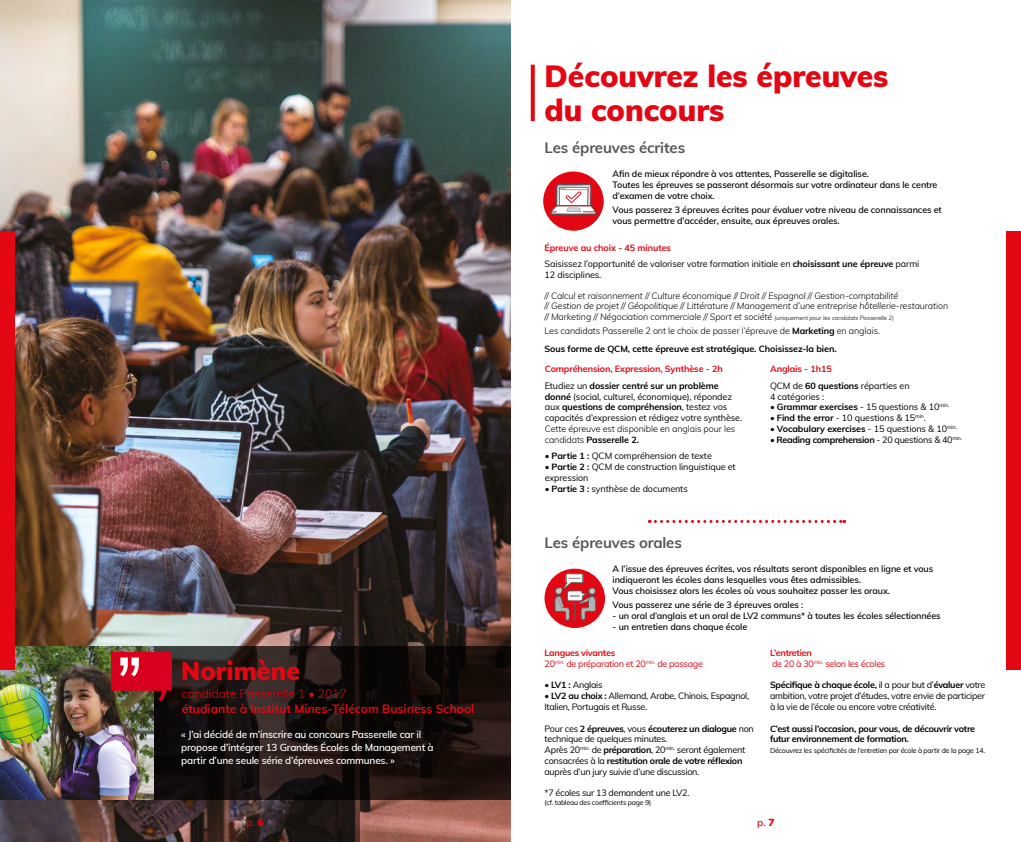
<style>
.page{position:relative;width:1021px;height:842px;background:#fff}
.page>*{position:absolute;margin:0;border:0;box-sizing:border-box;transform-origin:0 0}
.t1{font:900 30px/34px "Muli";color:#e30613}
.t2{font:900 25px "Muli";color:#e30613}
.t3{font:700 15px "Muli";letter-spacing:-.01em;color:#575756}
.t4{font:700 12px "Muli";color:#e30613}
.t5{font:300 12px "Muli";color:#e30613}
.t6{font:600 10px/13px "Muli";letter-spacing:-.02em;color:#fff}
.t7{font:600 10px "Muli";color:#e30613}
.t8{font:9px/10.8px "Muli";letter-spacing:-.01em;color:#000}
.t9{font:600 9px/11px "Muli";letter-spacing:-.01em;color:#000}
.t10{font:9px/10.8px "Muli";letter-spacing:-.03em;color:#000}
.t11{font:italic 300 9px/10.5px "Muli";letter-spacing:-.01em;color:#000}
.t12{font:700 9px/18px "Muli";letter-spacing:-.01em;color:#000}
.t13{font:700 9px/10.8px "Muli";letter-spacing:-.03em;color:#000}
.t14{font:9px/10.8px "Muli";letter-spacing:-.03em;color:#e30613}
.t15{font:700 9px/16.8px "Muli";letter-spacing:-.01em;color:#e30613}
.t16{font:300 9px/10.8px "Muli";letter-spacing:-.01em;color:#000}
.t17{font:7px "Muli";letter-spacing:-.03em;color:#000}
.s1{font-weight:700;color:#e30613}
.s2{font-weight:700}
.s3{font-size:6px}
.s4{font-weight:300}
.s5{font-weight:400;color:#000}
.s6{color:#000}
.s7{font-weight:400}
.s8{font-weight:900}
</style>
<div class="page">
<img style="left:0;top:0;width:510px;height:842px">
<svg style="left:153px;top:646px;width:357px;height:153px;background:#1a1210"></svg>
<svg style="left:531px;top:65px;width:4px;height:56px"></svg>
<img style="left:0;top:646px;width:153px;height:153px">
<img style="left:111px;top:652px;width:60px;height:52px">
<svg style="left:649px;top:520px;width:195px;height:3px"></svg>
<div style="left:543px;top:171px;width:60px;height:60px;background:#e30613;border-radius:50%"></div>
<svg style="left:550px;top:184px;width:53px;height:47px"></svg>
<div style="left:0;top:231px;width:14px;height:438px;background:#e30613"></div>
<div style="left:1006px;top:231px;width:14px;height:438px;background:#e30613"></div>
<div style="left:544px;top:569px;width:61px;height:59px;background:#e30613;border-radius:50%"></div>
<svg style="left:554px;top:573px;width:51px;height:55px"></svg>
<h1 class="t1" style="left:544px;top:58px;width:345px">Découvrez les épreuves du concours</h1>
<h3 class="t3" style="left:544px;top:137px;width:142px">Les épreuves écrites</h3>
<p class="t9" style="left:612px;top:168px;width:326px">Afin de mieux répondre à vos attentes, Passerelle se digitalise.<br>Toutes les épreuves se passeront désormais sur votre ordinateur dans le centre d’examen de votre choix.</p>
<p class="t9" style="left:612px;top:204px;width:331px">Vous passerez 3 épreuves écrites pour évaluer votre niveau de connaissances et vous permettre d’accéder, ensuite, aux épreuves orales.</p>
<p class="t8" style="left:544px;top:239px;width:376px;line-height:16.5px"><span class="s1">Épreuve au choix - 45 minutes<br></span>Saisissez l’opportunité de valoriser votre formation initiale en <span class="s2">choisissant une épreuve</span> parmi</p>
<p class="t8" style="left:544px;top:269px;width:58px">12 disciplines.</p>
<p class="t11" style="left:544px;top:290px;width:405px">// Calcul et raisonnement // Culture économique // Droit // Espagnol // Gestion-comptabilité<br>// Gestion de projet // Géopolitique // Littérature // Management d’une entreprise hôtellerie-restauration // Marketing // Négociation commerciale // Sport et société <span class="s3">(uniquement pour les candidats Passerelle 2)</span></p>
<p class="t12" style="left:544px;top:321px;width:337px"><span class="s4">Les candidats Passerelle 2 ont le choix de passer l’épreuve de</span> Marketing <span class="s4">en anglais.<br></span>Sous forme de QCM, cette épreuve est stratégique. Choisissez-la bien.</p>
<h2 class="t2" style="left:181px;top:653px;width:120px">Norimène</h2>
<h3 class="t5" style="left:182px;top:685px;width:166px">candidate Passerelle 1 • 2017</h3>
<h3 class="t4" style="left:182px;top:700px;width:294px">étudiante à Institut Mines-Télécom Business School</h3>
<p class="t6" style="left:181px;top:727px;width:254px">« J’ai décidé de m’inscrire au concours Passerelle car il propose d’intégrer 13 Grandes Écoles de Management à partir d’une seule série d’épreuves communes. »</p>
<p class="t15" style="left:544px;top:360px;width:180px">Compréhension, Expression, Synthèse - 2h<br><span class="s5">Etudiez un</span> <span class="s6">dossier centré sur un problème</span></p>
<p class="t8" style="left:544px;top:390px;width:199px"><span class="s2">donné</span> (social, culturel, économique), répondez aux <span class="s2">questions de compréhension</span>, testez vos capacités d’expression et rédigez votre synthèse.</p>
<p class="t16" style="left:544px;top:423px;width:192px">Cette épreuve est disponible en anglais pour les candidats <span class="s2">Passerelle 2.</span></p>
<p class="t8" style="left:544px;top:450px;width:169px">• <span class="s2">Partie 1 :</span> QCM compréhension de texte</p>
<p class="t8" style="left:544px;top:461px;width:193px">• <span class="s2">Partie 2 :</span> QCM de construction linguistique et expression</p>
<p class="t8" style="left:544px;top:483px;width:145px">• <span class="s2">Partie 3 :</span> synthèse de documents</p>
<p class="t8" style="left:770px;top:360px;width:141px;line-height:16.8px"><span class="s1">Anglais - 1h15<br></span>QCM de <span class="s2">60 questions</span> réparties en</p>
<p class="t8" style="left:770px;top:390px;width:56px">4 catégories :</p>
<p class="t8" style="left:770px;top:401px;width:181px">• <span class="s2">Grammar exercises</span> - 15 questions &amp; 10<sup>min.</sup></p>
<p class="t8" style="left:770px;top:412px;width:157px">• <span class="s2">Find the error</span> - 10 questions &amp; 15<sup>min</sup>.</p>
<p class="t12" style="left:770px;top:419px;width:188px"><span class="s7">•</span> Vocabulary exercises <span class="s7">- 15 questions &amp; 10</span><sup>min.</sup></p>
<p class="t13" style="left:770px;top:434px;width:194px"><span class="s7">•</span> Reading comprehension <span class="s7">- 20 questions &amp; 40</span><sup>min.</sup></p>
<h3 class="t3" style="left:544px;top:531px;width:139px">Les épreuves orales</h3>
<p class="t9" style="left:612px;top:563px;width:322px">A l’issue des épreuves écrites, vos résultats seront disponibles en ligne et vous indiqueront les écoles dans lesquelles vous êtes admissibles.<br>Vous choisissez alors les écoles où vous souhaitez passer les oraux.</p>
<p class="t9" style="left:612px;top:599px;width:192px">Vous passerez une série de 3 épreuves orales :</p>
<p class="t9" style="left:612px;top:610px;width:330px">- un oral d’anglais et un oral de LV2 communs* à toutes les écoles sélectionnées</p>
<p class="t9" style="left:612px;top:621px;width:136px">- un entretien dans chaque école</p>
<p class="t14" style="left:544px;top:647px;width:160px"><span class="s2">Langues vivantes<br></span>20<sup>min.</sup> de préparation et 20<sup>min.</sup> de passage</p>
<p class="t10" style="left:544px;top:679px;width:59px">• <span class="s2">LV1 :</span> Anglais</p>
<p class="t10" style="left:544px;top:690px;width:206px">• <span class="s2">LV2 au choix :</span> Allemand, Arabe, Chinois, Espagnol,<br>Italien, Portugais et Russe.</p>
<p class="t10" style="left:544px;top:722px;width:211px">Pour ces <span class="s2">2 épreuves</span>, vous <span class="s2">écouterez un dialogue</span> non technique de quelques minutes.<br>Après 20<sup>min.</sup> de <span class="s2">préparation</span>, 20<sup>min.</sup> seront également consacrées à la <span class="s2">restitution orale de votre réflexion </span>auprès d’un jury suivie d’une discussion.</p>
<p class="t10" style="left:544px;top:787px;width:146px">*7 écoles sur 13 demandent une LV2.</p>
<p class="t17" style="left:544px;top:797px;width:108px">(cf. tableau des coefficients page 9)</p>
<p class="t14" style="left:770px;top:647px;width:117px"><span class="s2">L’entretien<br></span>de 20 à 30<sup>min.</sup> selon les écoles</p>
<p class="t8" style="left:770px;top:679px;width:217px;text-align:justify"><span class="s2">Spécifique à chaque école,</span> il a pour but d’<span class="s2">évaluer</span> votre ambition, votre projet d’études, votre envie de participer à la vie de l’école ou encore votre créativité.</p>
<p class="t13" style="left:770px;top:722px;width:207px">C’est aussi l’occasion, pour vous, de découvrir votre futur environnement de formation.</p>
<p class="t17" style="left:770px;top:745px;width:216px">Découvrez les spécificités de l’entretien par école à partir de la page 14.</p>
<p class="t7" style="left:247px;top:815px;width:19px">p. <span class="s8">6</span></p>
<p class="t7" style="left:757px;top:815px;width:19px">p. <span class="s8">7</span></p>
</div>
